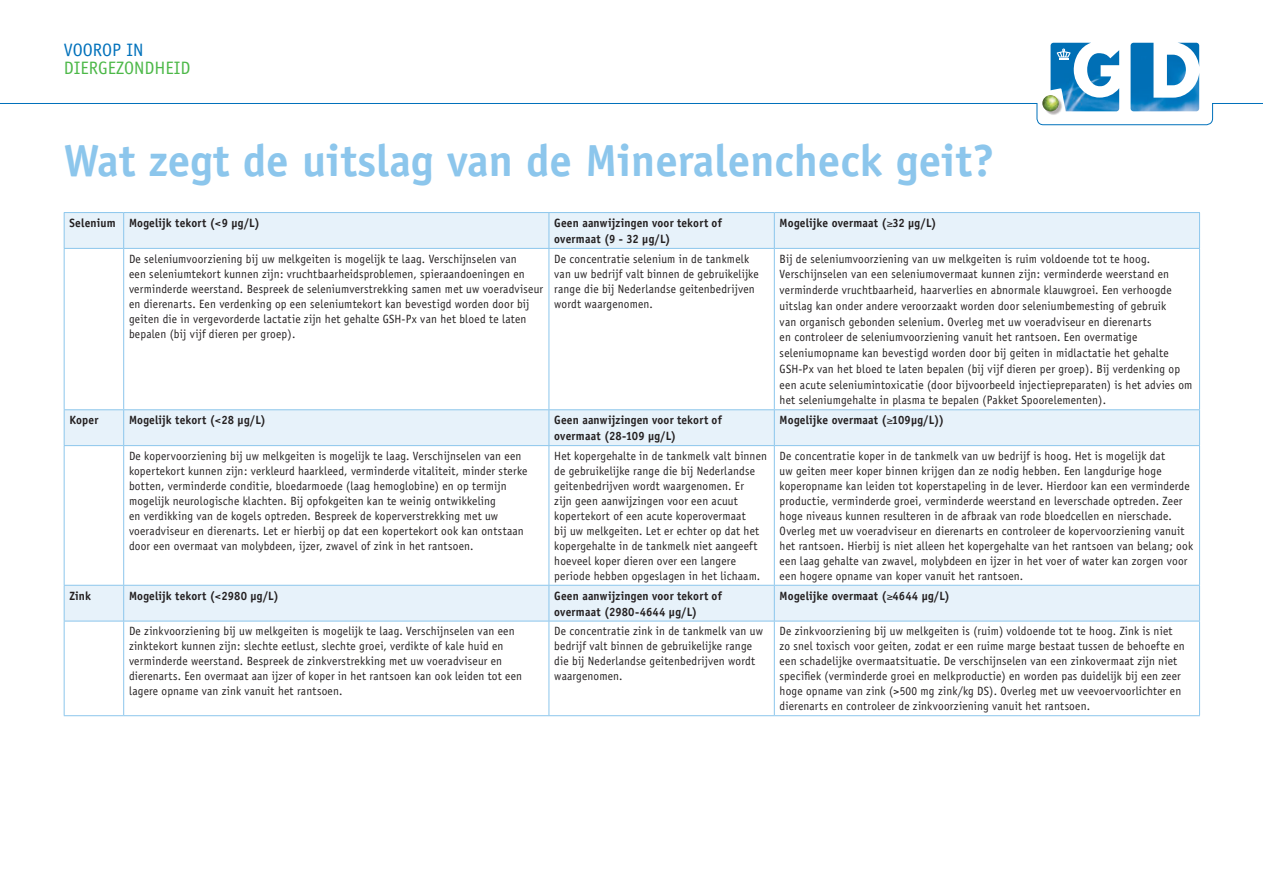
<style>
.page{position:relative;width:1263px;height:893px;background:#fff}
.page>*{position:absolute;margin:0;border:0;box-sizing:border-box;transform-origin:0 0}
.t1{font:700 45px "Officina Sans";color:#8cc6ec}
.t2{font:18px "Officina Sans";color:#4cb848}
.t3{font:18px "Officina Sans";color:#0071bb}
.t4{font:12px/15px "Officina Sans";letter-spacing:.015em;color:#231f20;scale:.95 1}
.t5{font:700 12px/15.8px "Officina Sans";letter-spacing:.015em;color:#231f20;scale:.95 1}
</style>
<div class="page">
<img style="left:1050px;top:43px;width:149px;height:60px">
<img style="left:1056px;top:96px;width:7px;height:7px">
<img style="left:1042px;top:95px;width:17px;height:16px;border-radius:8px">
<svg style="left:1057px;top:49px;width:13px;height:10px"></svg>
<svg style="left:0;top:103px;width:1263px;height:22px"></svg>
<svg style="left:65px;top:213px;width:1134px;height:408px"></svg>
<hr style="left:123px;top:213px;width:1px;height:35px;background:#8cc6ec">
<hr style="left:549px;top:213px;width:1px;height:35px;background:#8cc6ec">
<hr style="left:774px;top:213px;width:1px;height:35px;background:#8cc6ec">
<hr style="left:123px;top:249px;width:1px;height:160px;background:#8cc6ec">
<hr style="left:549px;top:249px;width:1px;height:160px;background:#8cc6ec">
<hr style="left:774px;top:249px;width:1px;height:160px;background:#8cc6ec">
<hr style="left:123px;top:410px;width:1px;height:35px;background:#8cc6ec">
<hr style="left:549px;top:410px;width:1px;height:35px;background:#8cc6ec">
<hr style="left:774px;top:410px;width:1px;height:35px;background:#8cc6ec">
<hr style="left:123px;top:446px;width:1px;height:139px;background:#8cc6ec">
<hr style="left:549px;top:446px;width:1px;height:139px;background:#8cc6ec">
<hr style="left:774px;top:446px;width:1px;height:139px;background:#8cc6ec">
<hr style="left:123px;top:586px;width:1px;height:35px;background:#8cc6ec">
<hr style="left:549px;top:586px;width:1px;height:35px;background:#8cc6ec">
<hr style="left:774px;top:586px;width:1px;height:35px;background:#8cc6ec">
<hr style="left:123px;top:621px;width:1px;height:94px;background:#8cc6ec">
<hr style="left:549px;top:621px;width:1px;height:94px;background:#8cc6ec">
<hr style="left:774px;top:621px;width:1px;height:94px;background:#8cc6ec">
<hr style="left:64px;top:212px;width:60px;height:1px;background:#8cc6ec">
<hr style="left:64px;top:213px;width:1px;height:35px;background:#8cc6ec">
<hr style="left:124px;top:212px;width:425px;height:1px;background:#8cc6ec">
<hr style="left:549px;top:212px;width:225px;height:1px;background:#8cc6ec">
<hr style="left:774px;top:212px;width:426px;height:1px;background:#8cc6ec">
<hr style="left:1199px;top:213px;width:1px;height:35px;background:#8cc6ec">
<hr style="left:64px;top:248px;width:60px;height:1px;background:#8cc6ec">
<hr style="left:64px;top:249px;width:1px;height:160px;background:#8cc6ec">
<hr style="left:124px;top:248px;width:425px;height:1px;background:#8cc6ec">
<hr style="left:549px;top:248px;width:225px;height:1px;background:#8cc6ec">
<hr style="left:774px;top:248px;width:426px;height:1px;background:#8cc6ec">
<hr style="left:1199px;top:249px;width:1px;height:160px;background:#8cc6ec">
<hr style="left:64px;top:409px;width:60px;height:1px;background:#8cc6ec">
<hr style="left:64px;top:410px;width:1px;height:35px;background:#8cc6ec">
<hr style="left:124px;top:409px;width:425px;height:1px;background:#8cc6ec">
<hr style="left:549px;top:409px;width:225px;height:1px;background:#8cc6ec">
<hr style="left:774px;top:409px;width:426px;height:1px;background:#8cc6ec">
<hr style="left:1199px;top:410px;width:1px;height:35px;background:#8cc6ec">
<hr style="left:64px;top:445px;width:60px;height:1px;background:#8cc6ec">
<hr style="left:64px;top:446px;width:1px;height:139px;background:#8cc6ec">
<hr style="left:124px;top:445px;width:425px;height:1px;background:#8cc6ec">
<hr style="left:549px;top:445px;width:225px;height:1px;background:#8cc6ec">
<hr style="left:774px;top:445px;width:426px;height:1px;background:#8cc6ec">
<hr style="left:1199px;top:446px;width:1px;height:139px;background:#8cc6ec">
<hr style="left:64px;top:585px;width:60px;height:1px;background:#8cc6ec">
<hr style="left:64px;top:586px;width:1px;height:35px;background:#8cc6ec">
<hr style="left:124px;top:585px;width:425px;height:1px;background:#8cc6ec">
<hr style="left:549px;top:585px;width:225px;height:1px;background:#8cc6ec">
<hr style="left:774px;top:585px;width:426px;height:1px;background:#8cc6ec">
<hr style="left:1199px;top:586px;width:1px;height:35px;background:#8cc6ec">
<hr style="left:64px;top:621px;width:60px;height:1px;background:#8cc6ec">
<hr style="left:64px;top:621px;width:1px;height:94px;background:#8cc6ec">
<hr style="left:124px;top:621px;width:425px;height:1px;background:#8cc6ec">
<hr style="left:549px;top:621px;width:225px;height:1px;background:#8cc6ec">
<hr style="left:774px;top:621px;width:426px;height:1px;background:#8cc6ec">
<hr style="left:1199px;top:621px;width:1px;height:94px;background:#8cc6ec">
<hr style="left:64px;top:715px;width:60px;height:1px;background:#8cc6ec">
<hr style="left:124px;top:715px;width:425px;height:1px;background:#8cc6ec">
<hr style="left:549px;top:715px;width:225px;height:1px;background:#8cc6ec">
<hr style="left:774px;top:715px;width:426px;height:1px;background:#8cc6ec">
<h2 class="t3" style="left:64px;top:39px;width:81px">VOOROP IN</h2>
<h2 class="t2" style="left:64px;top:57px;width:128px">DIERGEZONDHEID</h2>
<h1 class="t1" style="left:64px;top:132px;width:932px">Wat zegt de uitslag van de Mineralencheck geit?</h1>
<p class="t5" style="left:69px;top:215px;width:202px">Selenium Mogelijk tekort (&lt;9 μg/L)</p>
<p class="t5" style="left:554px;top:215px;width:178px">Geen aanwijzingen voor tekort of overmaat (9 - 32 μg/L)</p>
<p class="t5" style="left:780px;top:215px;width:167px">Mogelijke overmaat (≥32 μg/L)</p>
<p class="t4" style="left:129px;top:251px;width:437px">De seleniumvoorziening bij uw melkgeiten is mogelijk te laag. Verschijnselen van<br>een seleniumtekort kunnen zijn: vruchtbaarheidsproblemen, spieraandoeningen en verminderde weerstand. Bespreek de seleniumverstrekking samen met uw voeradviseur en dierenarts. Een verdenking op een seleniumtekort kan bevestigd worden door bij geiten die in vergevorderde lactatie zijn het gehalte GSH-Px van het bloed te laten bepalen (bij vijf dieren per groep).</p>
<p class="t4" style="left:554px;top:251px;width:217px">De concentratie selenium in de tankmelk van uw bedrijf valt binnen de gebruikelijke range die bij Nederlandse geitenbedrijven wordt waargenomen.</p>
<p class="t4" style="left:780px;top:251px;width:436px;line-height:15.8px">Bij de seleniumvoorziening van uw melkgeiten is ruim voldoende tot te hoog.<br>Verschijnselen van een seleniumovermaat kunnen zijn: verminderde weerstand en verminderde vruchtbaarheid, haarverlies en abnormale klauwgroei. Een verhoogde uitslag kan onder andere veroorzaakt worden door seleniumbemesting of gebruik<br>van organisch gebonden selenium. Overleg met uw voeradviseur en dierenarts<br>en controleer de seleniumvoorziening vanuit het rantsoen. Een overmatige seleniumopname kan bevestigd worden door bij geiten in midlactatie het gehalte GSH-Px van het bloed te laten bepalen (bij vijf dieren per groep). Bij verdenking op een acute seleniumintoxicatie (door bijvoorbeeld injectiepreparaten) is het advies om het seleniumgehalte in plasma te bepalen (Pakket Spoorelementen).</p>
<p class="t5" style="left:69px;top:412px;width:32px">Koper</p>
<p class="t5" style="left:129px;top:412px;width:146px">Mogelijk tekort (&lt;28 μg/L)</p>
<p class="t5" style="left:554px;top:412px;width:178px">Geen aanwijzingen voor tekort of overmaat (28-109 μg/L)</p>
<p class="t5" style="left:780px;top:412px;width:175px">Mogelijke overmaat (≥109μg/L))</p>
<p class="t4" style="left:129px;top:448px;width:421px">De kopervoorziening bij uw melkgeiten is mogelijk te laag. Verschijnselen van een kopertekort kunnen zijn: verkleurd haarkleed, verminderde vitaliteit, minder sterke botten, verminderde conditie, bloedarmoede (laag hemoglobine) en op termijn mogelijk neurologische klachten. Bij opfokgeiten kan te weinig ontwikkeling<br>en verdikking van de kogels optreden. Bespreek de koperverstrekking met uw voeradviseur en dierenarts. Let er hierbij op dat een kopertekort ook kan ontstaan door een overmaat van molybdeen, ijzer, zwavel of zink in het rantsoen.</p>
<p class="t4" style="left:554px;top:448px;width:225px">Het kopergehalte in de tankmelk valt binnen de gebruikelijke range die bij Nederlandse geitenbedrijven wordt waargenomen. Er<br>zijn geen aanwijzingen voor een acuut kopertekort of een acute koperovermaat<br>bij uw melkgeiten. Let er echter op dat het kopergehalte in de tankmelk niet aangeeft hoeveel koper dieren over een langere periode hebben opgeslagen in het lichaam.</p>
<p class="t4" style="left:780px;top:448px;width:437px">De concentratie koper in de tankmelk van uw bedrijf is hoog. Het is mogelijk dat<br>uw geiten meer koper binnen krijgen dan ze nodig hebben. Een langdurige hoge koperopname kan leiden tot koperstapeling in de lever. Hierdoor kan een verminderde productie, verminderde groei, verminderde weerstand en leverschade optreden. Zeer hoge niveaus kunnen resulteren in de afbraak van rode bloedcellen en nierschade.<br>Overleg met uw voeradviseur en dierenarts en controleer de kopervoorziening vanuit het rantsoen. Hierbij is niet alleen het kopergehalte van het rantsoen van belang; ook een laag gehalte van zwavel, molybdeen en ijzer in het voer of water kan zorgen voor een hogere opname van koper vanuit het rantsoen.</p>
<p class="t5" style="left:69px;top:588px;width:24px">Zink</p>
<p class="t5" style="left:129px;top:588px;width:159px">Mogelijk tekort (&lt;2980 μg/L)</p>
<p class="t5" style="left:554px;top:588px;width:178px">Geen aanwijzingen voor tekort of overmaat (2980-4644 μg/L)</p>
<p class="t5" style="left:780px;top:588px;width:181px">Mogelijke overmaat (≥4644 μg/L)</p>
<p class="t4" style="left:129px;top:624px;width:415px">De zinkvoorziening bij uw melkgeiten is mogelijk te laag. Verschijnselen van een zinktekort kunnen zijn: slechte eetlust, slechte groei, verdikte of kale huid en verminderde weerstand. Bespreek de zinkverstrekking met uw voeradviseur en dierenarts. Een overmaat aan ijzer of koper in het rantsoen kan ook leiden tot een lagere opname van zink vanuit het rantsoen.</p>
<p class="t4" style="left:554px;top:624px;width:221px">De concentratie zink in de tankmelk van uw bedrijf valt binnen de gebruikelijke range die bij Nederlandse geitenbedrijven wordt waargenomen.</p>
<p class="t4" style="left:780px;top:624px;width:428px">De zinkvoorziening bij uw melkgeiten is (ruim) voldoende tot te hoog. Zink is niet zo snel toxisch voor geiten, zodat er een ruime marge bestaat tussen de behoefte en een schadelijke overmaatsituatie. De verschijnselen van een zinkovermaat zijn niet specifiek (verminderde groei en melkproductie) en worden pas duidelijk bij een zeer hoge opname van zink (&gt;500 mg zink/kg DS). Overleg met uw veevoervoorlichter en dierenarts en controleer de zinkvoorziening vanuit het rantsoen.</p>
</div>
